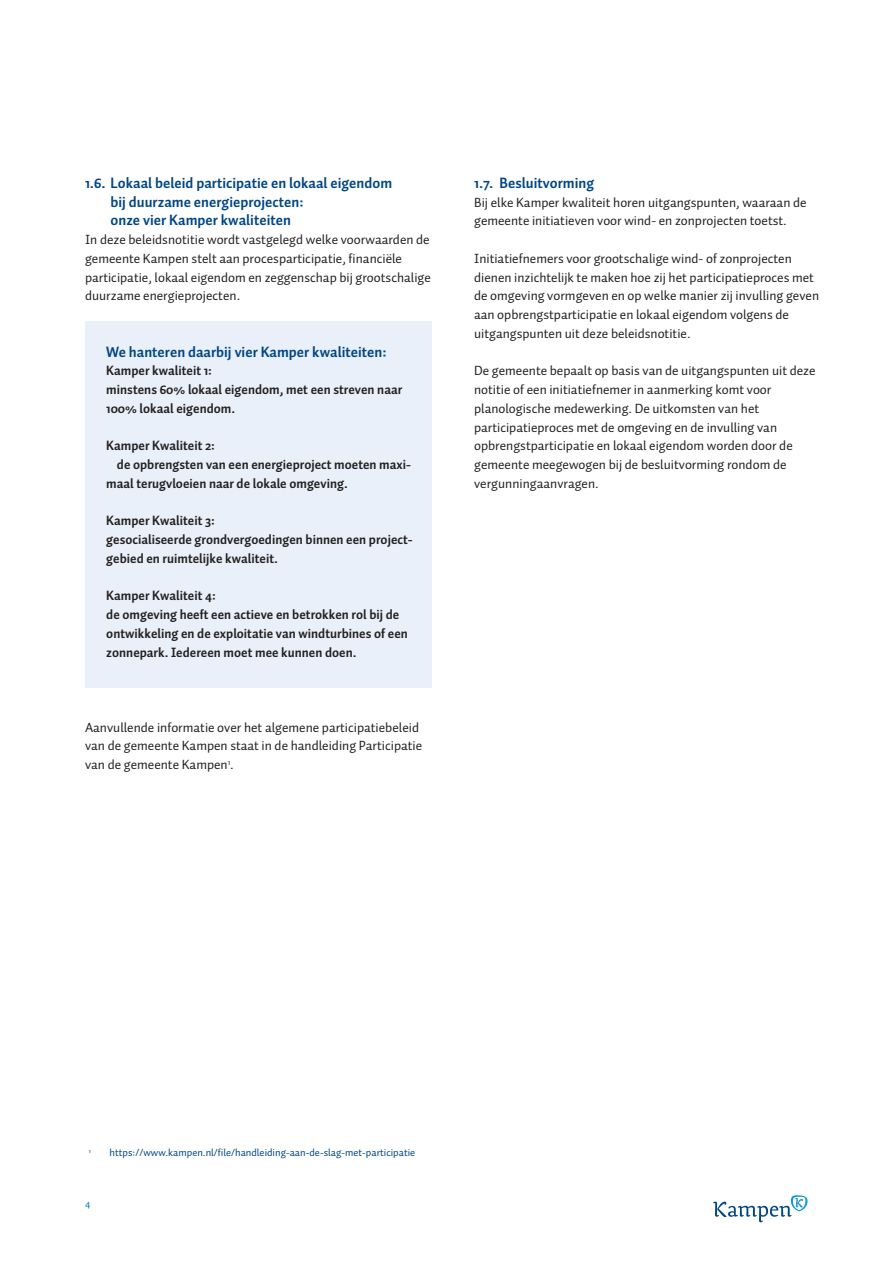
<style>
.page{position:relative;width:893px;height:1263px;background:#fff}
.page>*{position:absolute;margin:0;border:0;box-sizing:border-box;transform-origin:0 0}
.t1{font:700 15px/18.8px "Auto Pro";color:#004684}
.t2{font:13.5px/18.8px "Auto Pro";color:#231f20}
.t3{font:700 13.5px/18.8px "Auto Pro";color:#231f20}
.t4{font:10.5px "Auto Pro";color:#004684}
.t5{font:10.5px "Auto Pro";color:#0575bd}
.t6{font:6.3px "Auto Pro";color:#004684}
</style>
<div class="page">
<div style="left:85px;top:321px;width:347px;height:366px;background:#e9f0f9"></div>
<svg style="left:713px;top:1195px;width:95px;height:27px"></svg>
<p class="t1" style="left:111px;top:175px;width:283px;text-indent:-26px">1.6. Lokaal beleid participatie en lokaal eigendom bij duurzame energieprojecten:<br>onze vier Kamper kwaliteiten</p>
<p class="t2" style="left:85px;top:231px;width:347px">In deze beleidsnotitie wordt vastgelegd welke voorwaarden de gemeente Kampen stelt aan procesparticipatie, fnanciële participatie, lokaal eigendom en zeggenschap bij grootschalige duurzame energieprojecten.</p>
<p class="t1" style="left:106px;top:343px;width:282px">We hanteren daarbij vier Kamper kwaliteiten:</p>
<p class="t3" style="left:106px;top:362px;width:297px">Kamper kwaliteit 1:<br>minstens 60% lokaal eigendom, met een streven naar<br>100% lokaal eigendom.</p>
<p class="t3" style="left:106px;top:437px;width:110px">Kamper Kwaliteit 2:</p>
<p class="t3" style="left:117px;top:456px;width:296px">de opbrengsten van een energieproject moeten maxi-</p>
<p class="t3" style="left:106px;top:475px;width:243px">maal terugvloeien naar de lokale omgeving.</p>
<p class="t3" style="left:106px;top:512px;width:308px">Kamper Kwaliteit 3:<br>gesocialiseerde grondvergoedingen binnen een project&shy;gebied en ruimtelijke kwaliteit.</p>
<p class="t3" style="left:106px;top:588px;width:303px">Kamper Kwaliteit 4:<br>de omgeving heeft een actieve en betrokken rol bij de ontwikkeling en de exploitatie van windturbines of een zonnepark. Iedereen moet mee kunnen doen.</p>
<p class="t2" style="left:85px;top:719px;width:339px">Aanvullende informatie over het algemene participatiebeleid van de gemeente Kampen staat in de handleiding Participatie van de gemeente Kampen<sup>1</sup>.</p>
<p class="t1" style="left:474px;top:175px;width:122px">1.7. Besluitvorming</p>
<p class="t2" style="left:474px;top:194px;width:334px">Bij elke Kamper kwaliteit horen uitgangspunten, waaraan de gemeente initiatieven voor wind- en zonprojecten toetst.</p>
<p class="t2" style="left:474px;top:250px;width:346px">Initiatiefnemers voor grootschalige wind- of zonprojecten dienen inzichtelijk te maken hoe zij het participatieproces met de omgeving vormgeven en op welke manier zij invulling geven aan opbrengstparticipatie en lokaal eigendom volgens de uitgangspunten uit deze beleidsnotitie.</p>
<p class="t2" style="left:474px;top:363px;width:343px">De gemeente bepaalt op basis van de uitgangspunten uit deze notitie of een initiatiefnemer in aanmerking komt voor planologische medewerking. De uitkomsten van het participatieproces met de omgeving en de invulling van opbrengstparticipatie en lokaal eigendom worden door de gemeente meegewogen bij de besluitvorming rondom de vergunningaanvragen.</p>
<p class="t6" style="left:89px;top:1148px;width:3px">1</p>
<p class="t4" style="left:110px;top:1149px;width:307px">https://www.kampen.nl/fle/handleiding-aan-de-slag-met-participatie</p>
<p class="t5" style="left:85px;top:1200px;width:7px">4</p>
</div>
